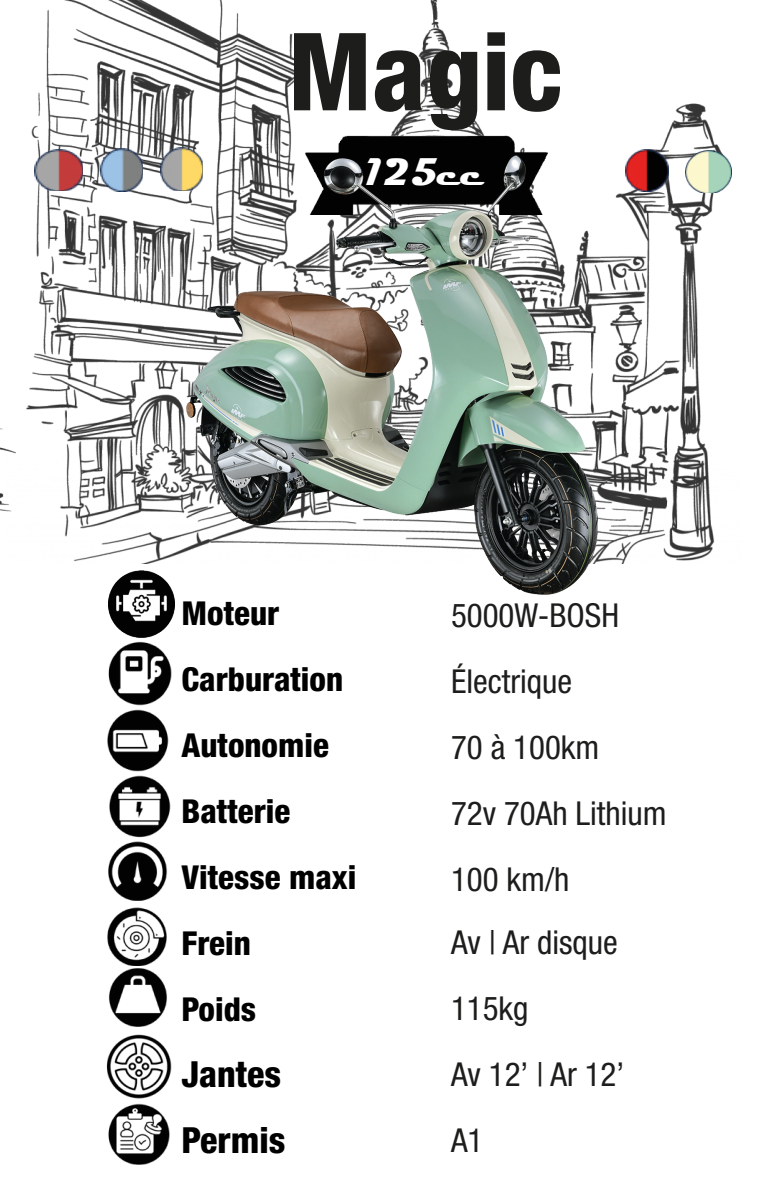
<style>
.page{position:relative;width:766px;height:1191px;background:#fff}
.page>*{position:absolute;margin:0;border:0;box-sizing:border-box;transform-origin:0 0}
.t1{font:800 condensed 108px "Helvetica Neue LT Std";color:#1d1d1b}
.t2{font:700 39px "Magneto";color:#fff}
.t3{font:800 condensed 36px "Helvetica Neue LT Std";color:#000}
.t4{font:condensed 33px "Helvetica Neue LT Std";color:#1d1d1b}
.t5{font:800 condensed 33px/66px "Helvetica Neue LT Std";color:#000}
</style>
<div class="page">
<img style="left:0;top:428px;width:7px;height:84px">
<img style="left:7px;top:0;width:725px;height:563px">
<img style="left:294px;top:131px;width:260px;height:6px">
<img style="left:167px;top:137px;width:468px;height:458px">
<img style="left:685px;top:151px;width:46px;height:42px">
<img style="left:625px;top:150px;width:42px;height:41px">
<img style="left:100px;top:149px;width:43px;height:42px">
<img style="left:35px;top:149px;width:47px;height:42px">
<img style="left:160px;top:147px;width:42px;height:44px">
<img style="left:108px;top:641px;width:64px;height:64px">
<img style="left:107px;top:710px;width:62px;height:62px">
<img style="left:109px;top:775px;width:62px;height:63px">
<img style="left:108px;top:841px;width:59px;height:60px">
<img style="left:107px;top:907px;width:60px;height:59px">
<img style="left:108px;top:968px;width:59px;height:59px">
<img style="left:106px;top:1034px;width:66px;height:65px">
<img style="left:108px;top:1103px;width:62px;height:62px">
<img style="left:108px;top:570px;width:67px;height:67px">
<p class="t1" style="left:288px;top:5px;width:276px">Magic</p>
<p class="t2" style="left:364px;top:149px;width:121px">125cc</p>
<p class="t5" style="left:181px;top:579px;width:99px">Moteur</p>
<p class="t5" style="left:181px;top:645px;width:163px">Carburation</p>
<p class="t5" style="left:181px;top:711px;width:149px">Autonomie</p>
<p class="t5" style="left:181px;top:777px;width:176px">Batterie<br>Vitesse maxi</p>
<p class="t5" style="left:181px;top:909px;width:71px">Frein</p>
<p class="t5" style="left:181px;top:975px;width:76px">Poids</p>
<p class="t3" style="left:181px;top:1051px;width:101px">Jantes</p>
<p class="t3" style="left:181px;top:1117px;width:106px">Permis</p>
<p class="t4" style="left:451px;top:596px;width:169px">5000W-BOSH</p>
<p class="t4" style="left:451px;top:662px;width:122px">Électrique</p>
<p class="t4" style="left:451px;top:728px;width:150px">70 à 100km</p>
<p class="t4" style="left:451px;top:794px;width:217px">72v 70Ah Lithium</p>
<p class="t4" style="left:451px;top:860px;width:120px">100 km/h</p>
<p class="t4" style="left:451px;top:923px;width:168px">Av | Ar disque</p>
<p class="t4" style="left:451px;top:989px;width:79px">115kg</p>
<p class="t4" style="left:451px;top:1055px;width:175px">Av 12’ | Ar 12’</p>
<p class="t4" style="left:451px;top:1121px;width:34px">A1</p>
</div>
